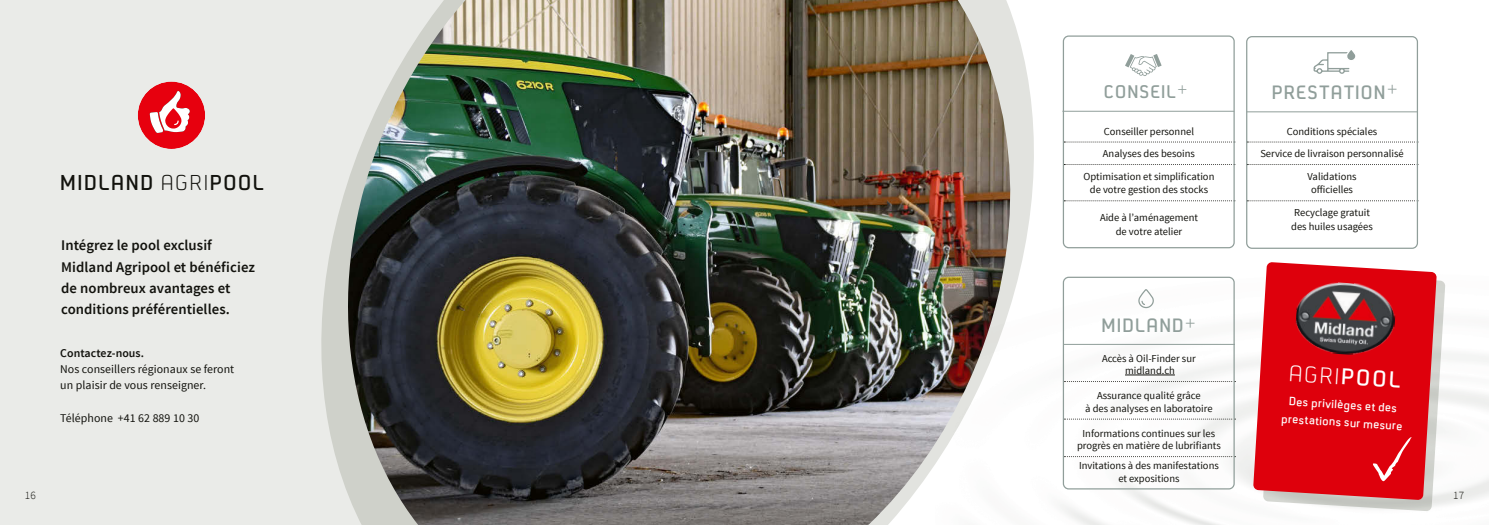
<style>
.page{position:relative;width:1489px;height:525px;background:#fff}
.page>*{position:absolute;margin:0;border:0;box-sizing:border-box;transform-origin:0 0}
.t1{font:300 23.75px "Neustadt";color:#fff}
.t2{font:600 22.5px "Neustadt";letter-spacing:.07em;color:#12120d}
.t3{font:600 20.12px "Neustadt";letter-spacing:.06em;color:#909e9a}
.t4{font:600 19.12px "Neustadt";letter-spacing:.06em;color:#909e9a}
.t5{font:600 14.75px/21.2px "Source Sans Pro";letter-spacing:.005em;color:#12120d}
.t6{font:600 12.5px/17.5px "Neustadt";color:#fff;text-align:center}
.t7{font:11.88px/16.2px "Source Sans Pro";letter-spacing:.005em;color:#12120d}
.t8{font:600 11.88px "Source Sans Pro";letter-spacing:.005em;color:#12120d}
.t9{font:300 11.25px "Source Sans Pro";color:#12120d}
.t10{font:10.62px/22.5px "Source Sans Pro";color:#12120d;text-align:center}
.s1{font-weight:300}
.s2{font-weight:600}
</style>
<div class="page">
<div style="left:0;top:0;width:535px;height:524px;background:#eaebe8"></div>
<img style="left:1083px;top:221px;width:405px;height:303px">
<svg style="left:1262px;top:270px;width:183px;height:241px"></svg>
<svg style="left:1253px;top:262px;width:183px;height:237px;background:#df1e29"></svg>
<img style="left:1293px;top:280px;width:103px;height:77px">
<svg style="left:1064px;top:142px;width:168px;height:1px"></svg>
<svg style="left:1064px;top:164px;width:168px;height:1px"></svg>
<svg style="left:1064px;top:200px;width:168px;height:1px"></svg>
<svg style="left:1247px;top:142px;width:168px;height:1px"></svg>
<svg style="left:1247px;top:164px;width:168px;height:1px"></svg>
<svg style="left:1247px;top:200px;width:168px;height:1px"></svg>
<hr style="left:1062px;top:111px;width:172px;height:1px;background:#909e9a">
<hr style="left:1246px;top:111px;width:170px;height:1px;background:#909e9a">
<svg style="left:1313px;top:50px;width:43px;height:24px"></svg>
<svg style="left:1137px;top:287px;width:19px;height:21px"></svg>
<svg style="left:1125px;top:54px;width:36px;height:22px"></svg>
<svg style="left:1064px;top:381px;width:171px;height:1px"></svg>
<hr style="left:1124px;top:374px;width:50px;height:1px;background:#12120d">
<svg style="left:1064px;top:418px;width:171px;height:1px"></svg>
<svg style="left:1064px;top:456px;width:171px;height:1px"></svg>
<svg style="left:1372px;top:437px;width:39px;height:44px;background:#e2202b"></svg>
<hr style="left:1063px;top:344px;width:171px;height:1px;background:#909e9a">
<div style="left:1062px;top:35px;width:172px;height:213px;border:1px solid #909e9a;border-radius:5px"></div>
<div style="left:1245px;top:36px;width:172px;height:213px;border:1px solid #909e9a;border-radius:5px"></div>
<div style="left:1062px;top:276px;width:172px;height:213px;border:1px solid #909e9a;border-radius:5px"></div>
<div style="left:138px;top:81px;width:67px;height:68px;background:#e7000e;border-radius:50%"></div>
<svg style="left:150px;top:91px;width:40px;height:42px"></svg>
<img style="left:323px;top:0;width:706px;height:524px">
<h2 class="t2" style="left:60px;top:170px;width:205px">MIDLAND <span class="s1">AGRI</span>POOL</h2>
<h3 class="t5" style="left:61px;top:235px;width:195px">Intégrez le pool exclusif<br>Midland Agripool et bénéficiez de nombreux avantages et conditions préférentielles.</h3>
<p class="t8" style="left:60px;top:345px;width:85px">Contactez-nous.</p>
<p class="t7" style="left:60px;top:361px;width:175px">Nos conseillers régionaux se feront un plaisir de vous renseigner.</p>
<p class="t7" style="left:60px;top:409px;width:140px">Téléphone +41 62 889 10 30</p>
<h3 class="t4" style="left:1103px;top:81px;width:85px">CONSEIL<sup>+</sup></h3>
<h3 class="t3" style="left:1271px;top:81px;width:128px">PRESTATION<sup>+</sup></h3>
<p class="t10" style="left:1083px;top:120px;width:132px">Conseiller personnel<br>Analyses des besoins<br>Optimisation et simplification</p>
<p class="t10" style="left:1089px;top:179px;width:120px">de votre gestion des stocks</p>
<p class="t10" style="left:1099px;top:210px;width:99px;line-height:13.8px">Aide à l’aménagement de votre atelier</p>
<h3 class="t3" style="left:1101px;top:314px;width:96px">MIDLAND<sup>+</sup></h3>
<p class="t10" style="left:1101px;top:352px;width:95px;line-height:12.5px">Accès à Oil-Finder sur midland.ch</p>
<p class="t10" style="left:1085px;top:389px;width:129px;line-height:12.5px">Assurance qualité grâce<br>à des analyses en laboratoire</p>
<p class="t10" style="left:1076px;top:427px;width:145px;line-height:12.5px">Informations continues sur les progrès en matière de lubrifiants</p>
<p class="t10" style="left:1078px;top:459px;width:141px;line-height:12.5px">Invitations à des manifestations et expositions</p>
<p class="t10" style="left:1260px;top:120px;width:145px">Conditions spéciales<br>Service de livraison personnalisé<br>Validations</p>
<p class="t10" style="left:1293px;top:179px;width:77px">officielles<br>Recyclage gratuit</p>
<p class="t10" style="left:1291px;top:215px;width:83px">des huiles usagées</p>
<h1 class="t1" style="left:1289px;top:360px;width:113px;rotate:3deg">AGRI<span class="s2">POOL</span></h1>
<p class="t6" style="left:1283px;top:392px;width:123px;rotate:4deg">Des privilèges et des prestations sur mesure</p>
<p class="t9" style="left:25px;top:488px;width:12px">16</p>
<p class="t9" style="left:1452px;top:488px;width:12px">17</p>
</div>
